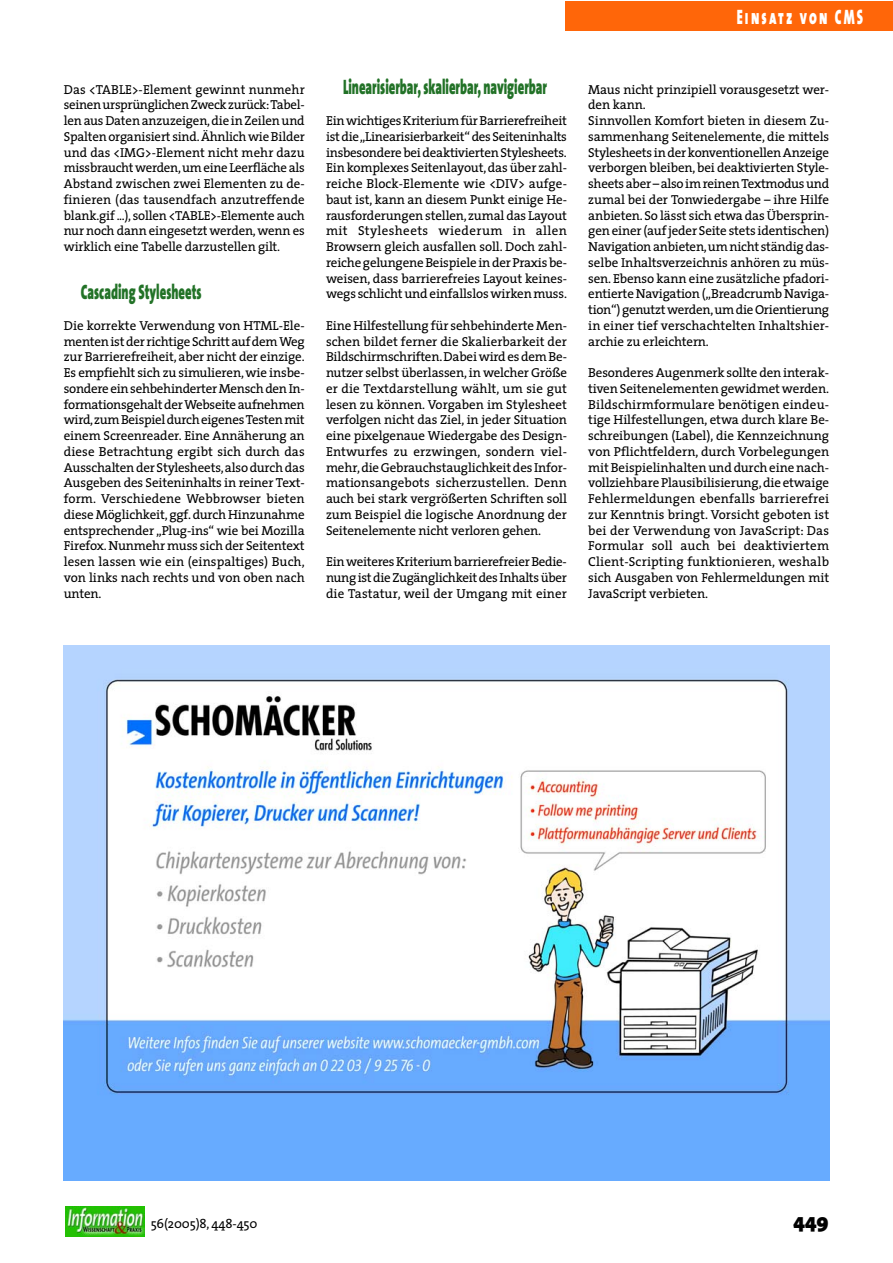
<style>
.page{position:relative;width:893px;height:1263px;background:#fff}
.page>*{position:absolute;margin:0;border:0;box-sizing:border-box;transform-origin:0 0}
.t1{font:900 21px "The Sans";color:#227227;scale:.6 1}
.t2{font:21px "The Sans Black Caps";letter-spacing:.175em;color:#fff;scale:.6 1}
.t3{font:900 21px "The Sans";color:#000}
.t4{font:13.05px/15.8px "The Serif";letter-spacing:-.01em;color:#000;text-align:justify}
</style>
<div class="page">
<div style="left:566px;top:1px;width:327px;height:30px;background:#ff6609"></div>
<img style="left:66px;top:1206px;width:79px;height:31px">
<img style="left:64px;top:645px;width:765px;height:536px">
<h1 class="t2" style="left:737px;top:4px;width:212px">Einsatz von CMS</h1>
<p class="t4" style="left:64px;top:83px;width:242px">Das &lt;TABLE&gt;-Element gewinnt nunmehr seinen ursprünglichen Zweck zurück:Tabel&shy;len aus Daten anzuzeigen,die in Zeilen und Spalten organisiert sind.Ähnlich wie Bilder und das &lt;IMG&gt;-Element nicht mehr dazu missbraucht werden,um eine Leerfläche als Abstand zwischen zwei Elementen zu de&shy;finieren (das tausendfach anzutreffende blank.gif ...), sollen &lt;TABLE&gt;-Elemente auch nur noch dann eingesetzt werden, wenn es wirklich eine Tabelle darzustellen gilt.</p>
<h1 class="t1" style="left:81px;top:284px;width:203px">Cascading Stylesheets</h1>
<p class="t4" style="left:64px;top:319px;width:242px">Die korrekte Verwendung von HTML-Ele&shy;menten ist der richtige Schritt auf dem Weg zur Barrierefreiheit, aber nicht der einzige.<br>Es empfiehlt sich zu simulieren, wie insbe&shy;sondere ein sehbehinderter Mensch den In&shy;formationsgehalt der Webseite aufnehmen wird,zum Beispiel durch eigenes Testen mit einem Screenreader. Eine Annäherung an diese Betrachtung ergibt sich durch das Ausschalten der Stylesheets,also durch das Ausgeben des Seiteninhalts in reiner Text&shy;form. Verschiedene Webbrowser bieten diese Möglichkeit, ggf. durch Hinzunahme entsprechender „Plug-ins“ wie bei Mozilla Firefox. Nunmehr muss sich der Seitentext lesen lassen wie ein (einspaltiges) Buch, von links nach rechts und von oben nach unten.</p>
<h1 class="t1" style="left:343px;top:79px;width:341px">Linearisierbar, skalierbar, navigierbar</h1>
<p class="t4" style="left:326px;top:114px;width:242px">Ein wichtiges Kriterium für Barrierefreiheit ist die „Linearisierbarkeit“ des Seiteninhalts insbesondere bei deaktivierten Stylesheets.<br>Ein komplexes Seitenlayout, das über zahl&shy;reiche Block-Elemente wie &lt;DIV&gt; aufge&shy;baut ist, kann an diesem Punkt einige He&shy;rausforderungen stellen,zumal das Layout mit Stylesheets wiederum in allen Browsern gleich ausfallen soll. Doch zahl&shy;reiche gelungene Beispiele in der Praxis be&shy;weisen, dass barrierefreies Layout keines&shy;wegs schlicht und einfallslos wirken muss.</p>
<p class="t4" style="left:326px;top:319px;width:242px">Eine Hilfestellung für sehbehinderte Men&shy;schen bildet ferner die Skalierbarkeit der Bildschirmschriften.Dabei wird es dem Be&shy;nutzer selbst überlassen, in welcher Größe er die Textdarstellung wählt, um sie gut lesen zu können. Vorgaben im Stylesheet verfolgen nicht das Ziel, in jeder Situation eine pixelgenaue Wiedergabe des Design-Entwurfes zu erzwingen, sondern viel&shy;mehr,die Gebrauchstauglichkeit des Infor&shy;mationsangebots sicherzustellen. Denn auch bei stark vergrößerten Schriften soll zum Beispiel die logische Anordnung der Seitenelemente nicht verloren gehen.</p>
<p class="t4" style="left:326px;top:555px;width:242px">Ein weiteres Kriterium barrierefreier Bedie&shy;nung ist die Zugänglichkeit des Inhalts über die Tastatur, weil der Umgang mit einer</p>
<p class="t4" style="left:588px;top:83px;width:242px;text-align:left">Maus nicht prinzipiell vorausgesetzt wer&shy;den kann.<br>Sinnvollen Komfort bieten in diesem Zu&shy;sammenhang Seitenelemente, die mittels Stylesheets in der konventionellen Anzeige verborgen bleiben, bei deaktivierten Style&shy;sheets aber – also im reinen Textmodus und zumal bei der Tonwiedergabe – ihre Hilfe anbieten. So lässt sich etwa das Übersprin&shy;gen einer (auf jeder Seite stets identischen)<br>Navigation anbieten,um nicht ständig das&shy;selbe Inhaltsverzeichnis anhören zu müs&shy;sen. Ebenso kann eine zusätzliche pfadori&shy;entierte Navigation („Breadcrumb Naviga&shy;tion“) genutzt werden,um die Orientierung in einer tief verschachtelten Inhaltshier&shy;archie zu erleichtern.</p>
<p class="t4" style="left:588px;top:366px;width:242px">Besonderes Augenmerk sollte den interak&shy;tiven Seitenelementen gewidmet werden.<br>Bildschirmformulare benötigen eindeu&shy;tige Hilfestellungen, etwa durch klare Be&shy;schreibungen (Label), die Kennzeichnung von Pflichtfeldern, durch Vorbelegungen mit Beispielinhalten und durch eine nach&shy;vollziehbare Plausibilisierung,die etwaige Fehlermeldungen ebenfalls barrierefrei zur Kenntnis bringt. Vorsicht geboten ist bei der Verwendung von JavaScript: Das Formular soll auch bei deaktiviertem Client-Scripting funktionieren, weshalb sich Ausgaben von Fehlermeldungen mit JavaScript verbieten.</p>
<p class="t4" style="left:151px;top:1217px;width:108px">56(2005)8, 448-450</p>
<h1 class="t3" style="left:793px;top:1213px;width:37px">449</h1>
</div>
